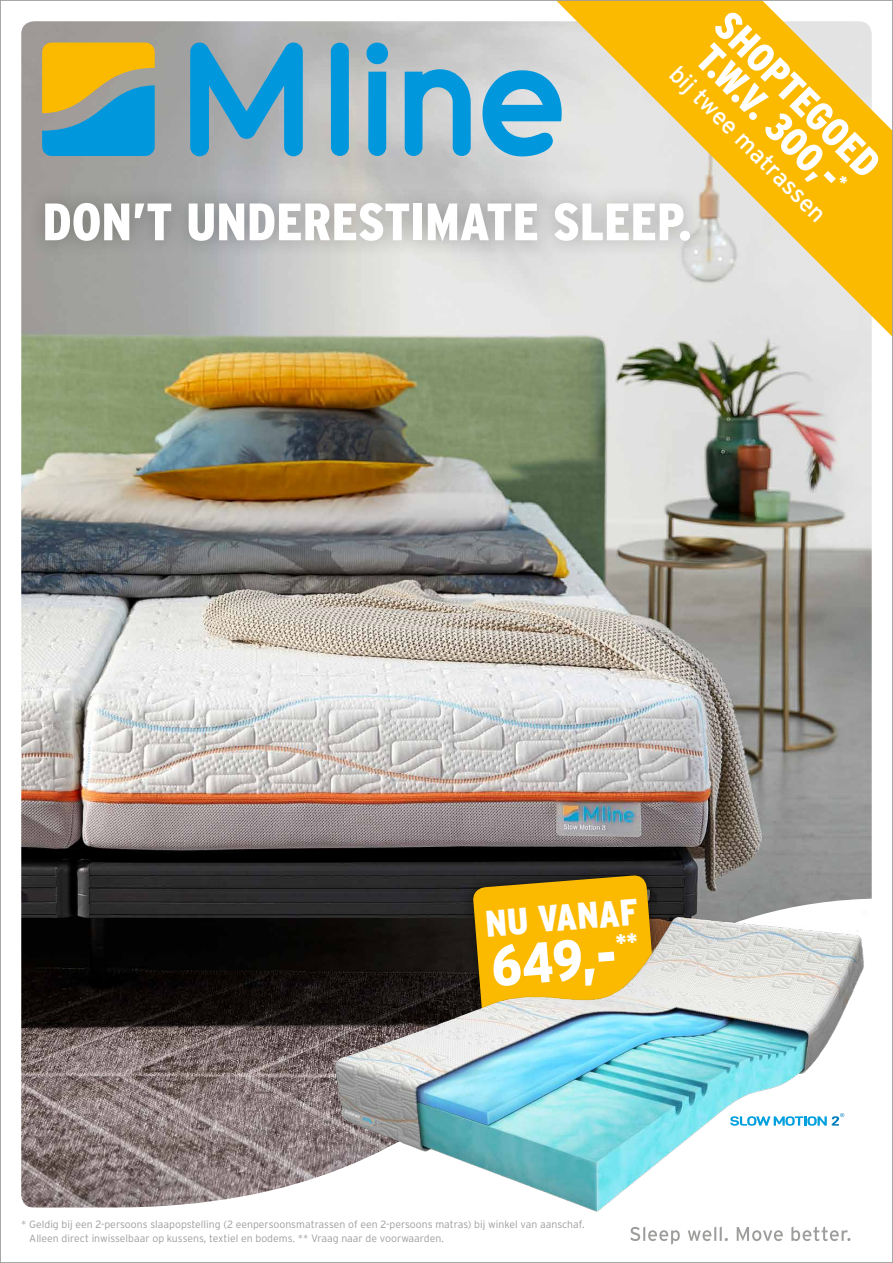
<style>
.page{position:relative;width:893px;height:1263px;background:#fff}
.page>*{position:absolute;margin:0;border:0;box-sizing:border-box;transform-origin:0 0}
.t1{font:900 condensed 57.3px "Interstate";color:#fff}
.t2{font:900 condensed 52.5px "Interstate";color:#fff}
.t3{font:900 condensed 40.2px/36.2px "Interstate";color:#fff}
.t4{font:900 condensed 37.2px "Interstate";color:#fff}
.t5{font:24.15px "Interstate";color:#fff}
.t6{font:300 10.5px/13.5px "Interstate";color:#9d9d9c}
</style>
<div class="page">
<img style="left:21px;top:21px;width:851px;height:877px">
<svg style="left:331px;top:43px;width:18px;height:113px;background:#0798db"></svg>
<svg style="left:366px;top:43px;width:22px;height:21px"></svg>
<svg style="left:368px;top:72px;width:18px;height:84px;background:#0898db"></svg>
<svg style="left:405px;top:69px;width:66px;height:87px;background:#54add5"></svg>
<svg style="left:482px;top:70px;width:74px;height:86px;background:#4eafdc"></svg>
<svg style="left:190px;top:43px;width:113px;height:113px;background:#50a0c6"></svg>
<svg style="left:43px;top:43px;width:112px;height:113px;background:#83a677"></svg>
<div style="left:26px;top:184px;width:681px;height:75px;background:#000;opacity:.25"></div>
<svg style="left:21px;top:898px;width:851px;height:347px"></svg>
<svg style="left:630px;top:1226px;width:50px;height:18px"></svg>
<svg style="left:688px;top:1226px;width:40px;height:15px"></svg>
<svg style="left:737px;top:1227px;width:46px;height:14px"></svg>
<svg style="left:791px;top:1226px;width:59px;height:15px"></svg>
<div style="left:461px;top:863px;width:209px;height:209px;background:#2d2c30"></div>
<img style="left:333px;top:910px;width:535px;height:301px">
<svg style="left:730px;top:1113px;width:114px;height:13px"></svg>
<svg style="left:556px;top:2px;width:335px;height:335px;background:#ebd083"></svg>
<svg style="left:472px;top:874px;width:187px;height:187px;background:#d0b955"></svg>
<svg style="left:838px;top:174px;width:11px;height:11px"></svg>
<h3 class="t3" style="left:734px;top:5px;width:216px;rotate:45deg">SHOPTEGOED<br>T.W.V. 300,-</h3>
<h3 class="t5" style="left:684px;top:59px;width:211px;rotate:45deg">bij twee matrassen</h3>
<h2 class="t2" style="left:43px;top:193px;width:651px">DON’T UNDERESTIMATE SLEEP.</h2>
<h3 class="t4" style="left:484px;top:902px;width:154px;rotate:-4deg">NU VANAF</h3>
<h1 class="t1" style="left:489px;top:934px;width:127px;rotate:-4deg">649,-</h1>
<p class="t6" style="left:29px;top:1218px;width:557px;text-indent:-8px">* Geldig bij een 2-persoons slaapopstelling (2 eenpersoonsmatrassen of een 2-persoons matras) bij winkel van aanschaf.<br>Alleen direct inwisselbaar op kussens, textiel en bodems. ** Vraag naar de voorwaarden.</p>
</div>
